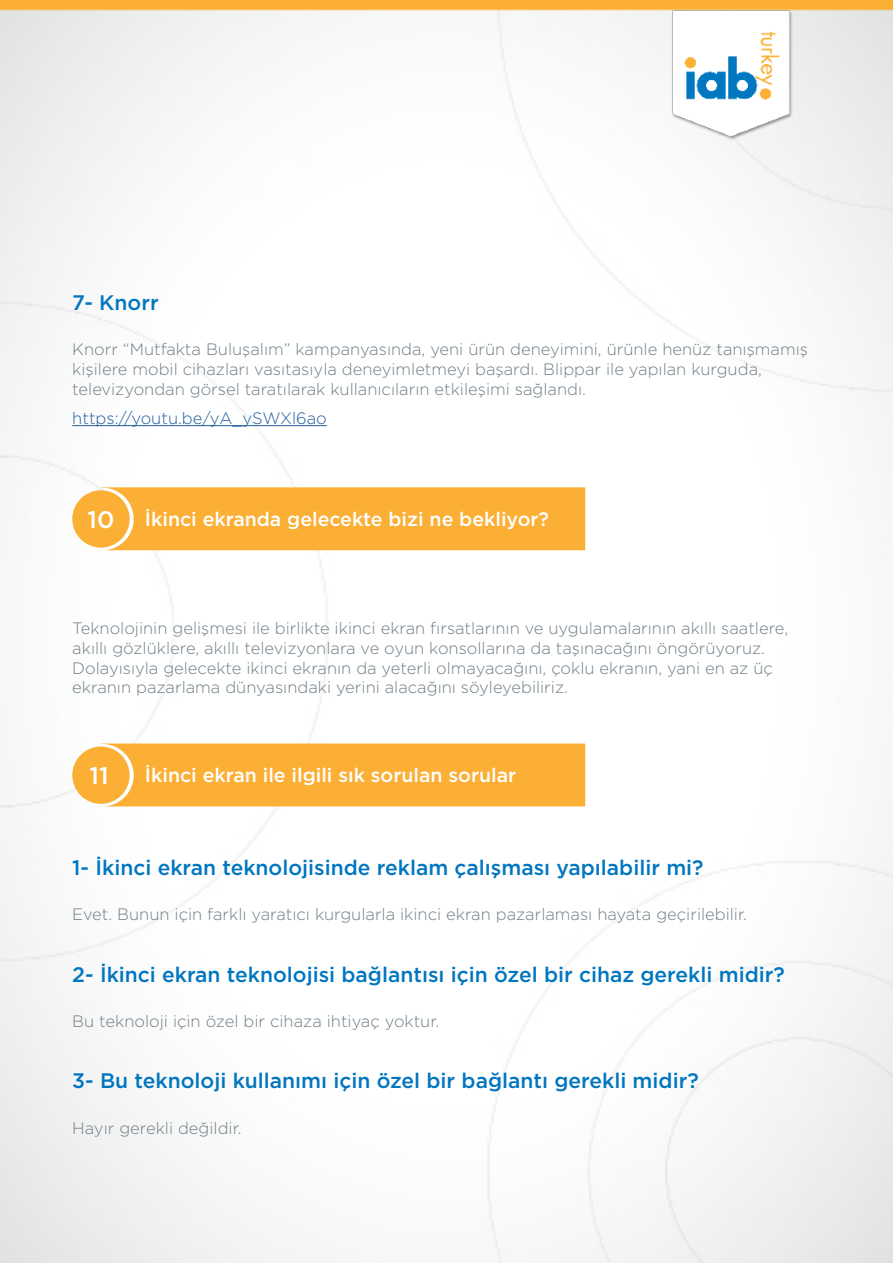
<style>
.page{position:relative;width:893px;height:1263px;background:#fff}
.page>*{position:absolute;margin:0;border:0;box-sizing:border-box;transform-origin:0 0}
.t1{font:500 24px "Gotham";color:#fff}
.t2{font:500 21px "Gotham";color:#0076c0}
.t3{font:500 19.5px "Gotham";color:#fff}
.t4{font:300 16.5px/19.8px "Gotham";color:#6f7e86}
.t5{font:300 16.5px "Gotham";color:#215e9e}
</style>
<div class="page">
<img style="left:0;top:0;width:893px;height:1263px">
<img style="left:672px;top:9px;width:121px;height:132px">
<hr style="left:72px;top:425px;width:255px;height:1px;background:#215e9e">
<div style="left:72px;top:490px;width:58px;height:58px;background:#fbaf34;border-radius:50%"></div>
<div style="left:101px;top:487px;width:484px;height:64px;background:#fbaf34"></div>
<div style="left:72px;top:746px;width:58px;height:58px;background:#fbaf34;border-radius:50%"></div>
<div style="left:101px;top:743px;width:484px;height:64px;background:#fbaf34"></div>
<p class="t2" style="left:72px;top:289px;width:88px">7- Knorr</p>
<p class="t4" style="left:72px;top:339px;width:737px">Knorr “Mutfakta Buluşalım” kampanyasında, yeni ürün deneyimini, ürünle henüz tanışmamış kişilere mobil cihazları vasıtasıyla deneyimletmeyi başardı. Blippar ile yapılan kurguda, televizyondan görsel taratılarak kullanıcıların etkileşimi sağlandı.</p>
<p class="t5" style="left:72px;top:408px;width:256px">https://youtu.be/yA_ySWXl6ao</p>
<h1 class="t1" style="left:88px;top:503px;width:28px">10</h1>
<p class="t3" style="left:145px;top:506px;width:406px">İkinci ekranda gelecekte bizi ne bekliyor?</p>
<p class="t4" style="left:72px;top:618px;width:717px">Teknolojinin gelişmesi ile birlikte ikinci ekran fırsatlarının ve uygulamalarının akıllı saatlere, akıllı gözlüklere, akıllı televizyonlara ve oyun konsollarına da taşınacağını öngörüyoruz.<br>Dolayısıyla gelecekte ikinci ekranın da yeterli olmayacağını, çoklu ekranın, yani en az üç ekranın pazarlama dünyasındaki yerini alacağını söyleyebiliriz.</p>
<h1 class="t1" style="left:90px;top:760px;width:21px">11</h1>
<p class="t3" style="left:145px;top:763px;width:373px">İkinci ekran ile ilgili sık sorulan sorular</p>
<p class="t2" style="left:72px;top:853px;width:633px">1- İkinci ekran teknolojisinde reklam çalışması yapılabilir mi?</p>
<p class="t4" style="left:72px;top:904px;width:676px">Evet. Bunun için farklı yaratıcı kurgularla ikinci ekran pazarlaması hayata geçirilebilir.</p>
<p class="t2" style="left:72px;top:961px;width:714px">2- İkinci ekran teknolojisi bağlantısı için özel bir cihaz gerekli midir?</p>
<p class="t4" style="left:72px;top:1011px;width:368px">Bu teknoloji için özel bir cihaza ihtiyaç yoktur.</p>
<p class="t2" style="left:72px;top:1067px;width:628px">3- Bu teknoloji kullanımı için özel bir bağlantı gerekli midir?</p>
<p class="t4" style="left:72px;top:1117px;width:171px">Hayır gerekli değildir.</p>
</div>
